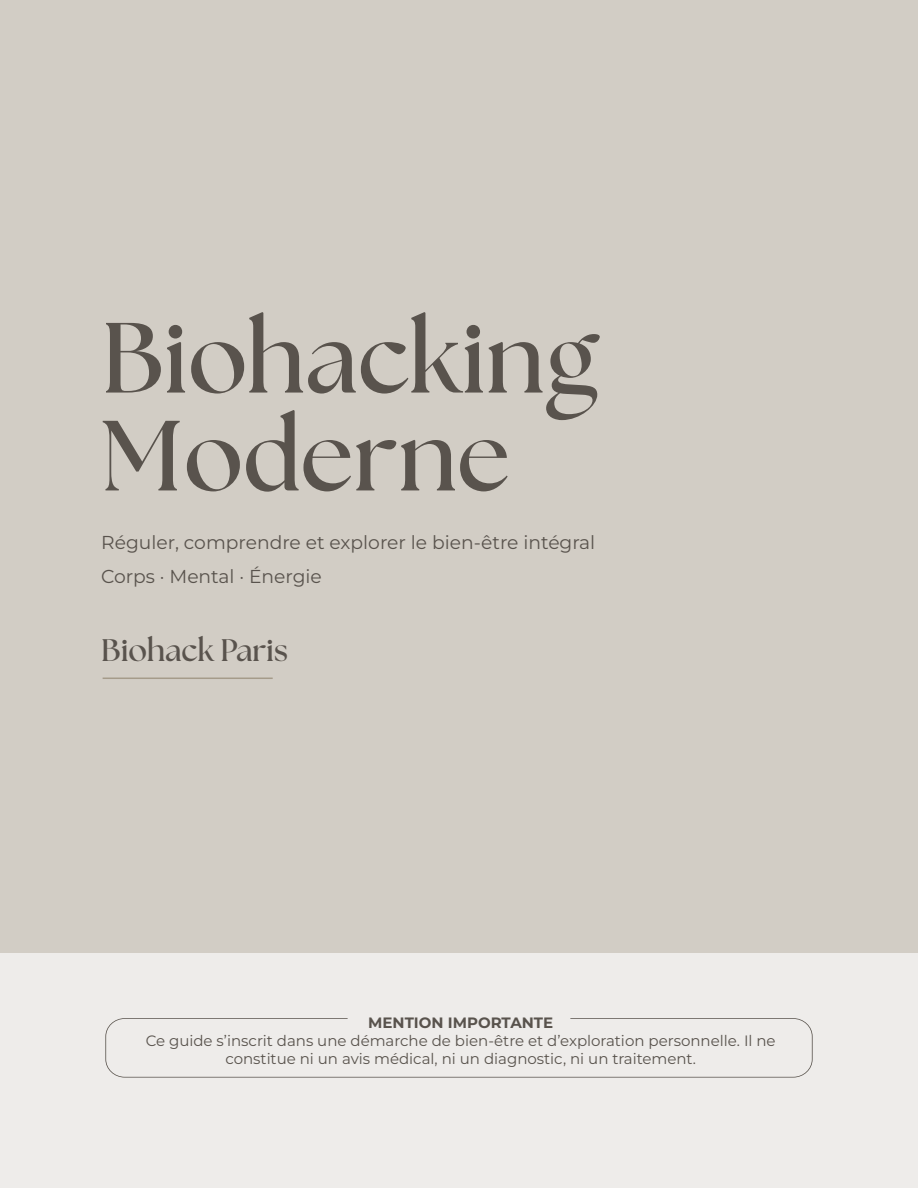
<style>
.page{position:relative;width:918px;height:1188px;background:#d2cdc5}
.page>*{position:absolute;margin:0;border:0;box-sizing:border-box;transform-origin:0 0}
.t1{font:700 99.45px/97.9px "The Seasons";color:#59534d}
.t2{font:700 31.2px "The Seasons";color:#59534d}
.t3{font:18.75px/34.5px "Montserrat";color:#59534d}
.t4{font:15px/18px "Montserrat";color:#59534d;text-align:center}
.t5{font:700 15px "Montserrat";color:#59534d}
</style>
<div class="page">
<div style="left:0;top:954px;width:918px;height:234px;background:#eeecea"></div>
<svg style="left:105px;top:1018px;width:708px;height:60px"></svg>
<hr style="left:103px;top:678px;width:170px;height:1px;background:#a59b8a">
<h1 class="t1" style="left:101px;top:308px;width:498px">Biohacking<br>Moderne</h1>
<p class="t3" style="left:101px;top:526px;width:495px">Réguler, comprendre et explorer le bien-être intégral<br>Corps · Mental · Énergie</p>
<h2 class="t2" style="left:101px;top:629px;width:188px">Biohack Paris</h2>
<p class="t5" style="left:368px;top:1012px;width:187px">MENTION IMPORTANTE</p>
<p class="t4" style="left:146px;top:1032px;width:631px">Ce guide s’inscrit dans une démarche de bien-être et d’exploration personnelle. Il ne constitue ni un avis médical, ni un diagnostic, ni un traitement.</p>
</div>
